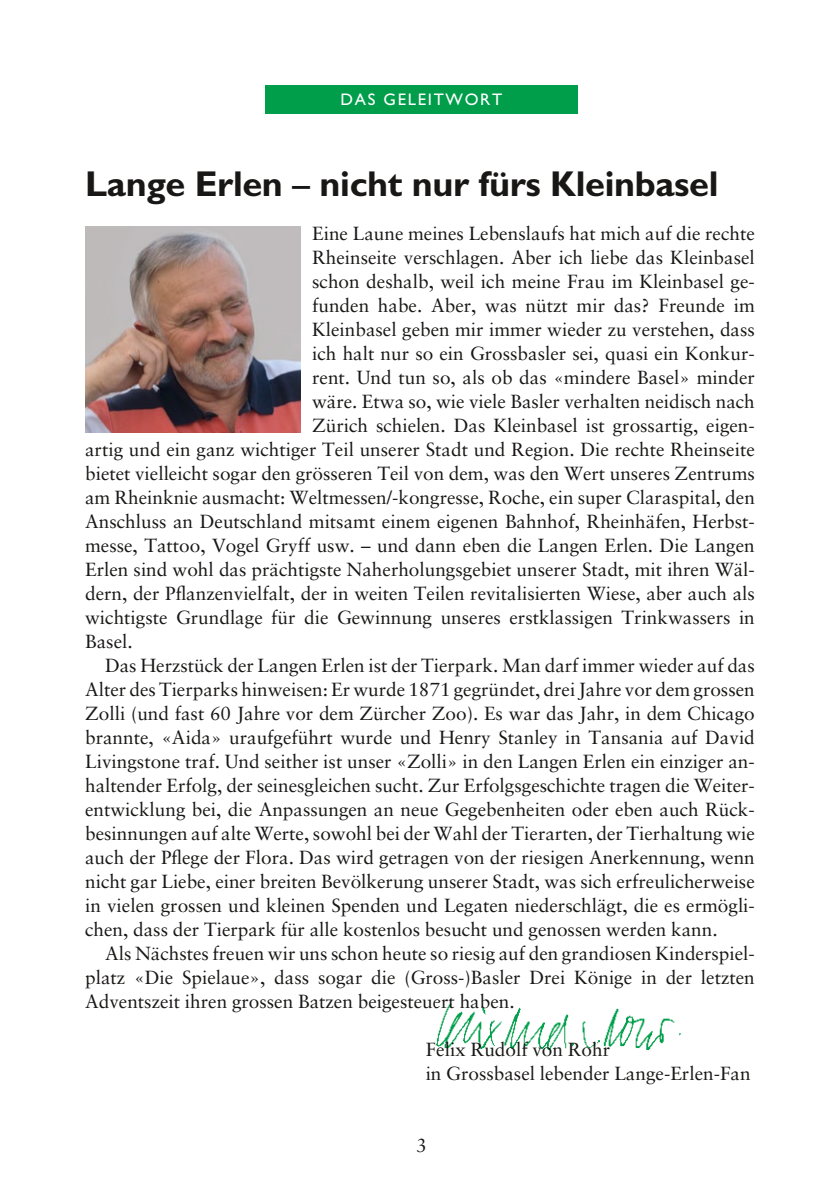
<style>
.page{position:relative;width:840px;height:1191px;background:#fff}
.page>*{position:absolute;margin:0;border:0;box-sizing:border-box;transform-origin:0 0}
.t1{font:700 36px "Gill Sans Std";letter-spacing:-.01em;color:#181716}
.t2{font:19px/24px "Sabon LT Std";color:#181716}
.t3{font:16.8px "Gill Sans Std";letter-spacing:.1em;color:#fff}
.s1{font-family:"Sabon LT Std"}
</style>
<div class="page">
<div style="left:265px;top:85px;width:312px;height:28px;background:#009e4b"></div>
<img style="left:85px;top:226px;width:215px;height:206px">
<img style="left:436px;top:1003px;width:244px;height:47px">
<p class="t3" style="left:340px;top:90px;width:163px">DAS GELEITWORT</p>
<h1 class="t1" style="left:85px;top:162px;width:634px">Lange Erlen <span class="s1">–</span> nicht nur fürs Kleinbasel</h1>
<p class="t2" style="left:312px;top:221px;width:444px">Eine Laune meines Lebenslaufs hat mich auf die rechte</p>
<p class="t2" style="left:312px;top:245px;width:444px">Rheinseite verschlagen. Aber ich liebe das Kleinbasel</p>
<p class="t2" style="left:312px;top:269px;width:444px">schon deshalb, weil ich meine Frau im Kleinbasel ge-</p>
<p class="t2" style="left:312px;top:293px;width:444px">funden habe. Aber, was nützt mir das? Freunde im</p>
<p class="t2" style="left:312px;top:317px;width:444px">Kleinbasel geben mir immer wieder zu verstehen, dass</p>
<p class="t2" style="left:312px;top:341px;width:444px">ich halt nur so ein Grossbasler sei, quasi ein Konkur-</p>
<p class="t2" style="left:312px;top:365px;width:444px">rent. Und tun so, als ob das «mindere Basel» minder</p>
<p class="t2" style="left:312px;top:389px;width:444px">wäre. Etwa so, wie viele Basler verhalten neidisch nach</p>
<p class="t2" style="left:312px;top:413px;width:444px">Zürich schielen. Das Kleinbasel ist grossartig, eigen-</p>
<p class="t2" style="left:85px;top:437px;width:670px">artig und ein ganz wichtiger Teil unserer Stadt und Region. Die rechte Rheinseite</p>
<p class="t2" style="left:85px;top:461px;width:671px">bietet vielleicht sogar den grösseren Teil von dem, was den Wert unseres Zentrums</p>
<p class="t2" style="left:85px;top:485px;width:671px">am Rheinknie ausmacht: Weltmessen/-kongresse, Roche, ein super Claraspital, den</p>
<p class="t2" style="left:85px;top:509px;width:671px">Anschluss an Deutschland mitsamt einem eigenen Bahnhof, Rheinhäfen, Herbst-</p>
<p class="t2" style="left:85px;top:533px;width:670px">messe, Tattoo, Vogel Gryff usw. – und dann eben die Langen Erlen. Die Langen</p>
<p class="t2" style="left:85px;top:557px;width:671px">Erlen sind wohl das prächtigste Naherholungsgebiet unserer Stadt, mit ihren Wäl-</p>
<p class="t2" style="left:85px;top:581px;width:671px">dern, der Pflanzenvielfalt, der in weiten Teilen revitalisierten Wiese, aber auch als</p>
<p class="t2" style="left:85px;top:605px;width:670px">wichtigste Grundlage für die Gewinnung unseres erstklassigen Trinkwassers in</p>
<p class="t2" style="left:85px;top:629px;width:49px">Basel.</p>
<p class="t2" style="left:105px;top:653px;width:651px">Das Herzstück der Langen Erlen ist der Tierpark. Man darf immer wieder auf das</p>
<p class="t2" style="left:85px;top:677px;width:670px">Alter des Tierparks hinweisen: Er wurde 1871 gegründet, drei Jahre vor dem grossen</p>
<p class="t2" style="left:85px;top:701px;width:671px">Zolli (und fast 60 Jahre vor dem Zürcher Zoo). Es war das Jahr, in dem Chicago</p>
<p class="t2" style="left:85px;top:725px;width:670px">brannte, «Aida» uraufgeführt wurde und Henry Stanley in Tansania auf David</p>
<p class="t2" style="left:85px;top:749px;width:670px">Livingstone traf. Und seither ist unser «Zolli» in den Langen Erlen ein einziger an-</p>
<p class="t2" style="left:85px;top:773px;width:671px">haltender Erfolg, der seinesgleichen sucht. Zur Erfolgsgeschichte tragen die Weiter-</p>
<p class="t2" style="left:85px;top:797px;width:670px">entwicklung bei, die Anpassungen an neue Gegebenheiten oder eben auch Rück-</p>
<p class="t2" style="left:85px;top:821px;width:670px">besinnungen auf alte Werte, sowohl bei der Wahl der Tierarten, der Tierhaltung wie</p>
<p class="t2" style="left:85px;top:845px;width:671px">auch der Pflege der Flora. Das wird getragen von der riesigen Anerkennung, wenn</p>
<p class="t2" style="left:85px;top:869px;width:670px">nicht gar Liebe, einer breiten Bevölkerung unserer Stadt, was sich erfreulicherweise</p>
<p class="t2" style="left:85px;top:893px;width:671px">in vielen grossen und kleinen Spenden und Legaten niederschlägt, die es ermögli-</p>
<p class="t2" style="left:85px;top:917px;width:633px">chen, dass der Tierpark für alle kostenlos besucht und genossen werden kann.</p>
<p class="t2" style="left:105px;top:941px;width:651px">Als Nächstes freuen wir uns schon heute so riesig auf den grandiosen Kinderspiel-</p>
<p class="t2" style="left:85px;top:965px;width:670px">platz «Die Spielaue», dass sogar die (Gross-)Basler Drei Könige in der letzten</p>
<p class="t2" style="left:85px;top:989px;width:431px">Adventszeit ihren grossen Batzen beigesteuert haben.</p>
<p class="t2" style="left:425px;top:1037px;width:326px">Felix Rudolf von Rohr<br>in Grossbasel lebender Lange-Erlen-Fan</p>
<p class="t2" style="left:416px;top:1133px;width:12px">3</p>
</div>
